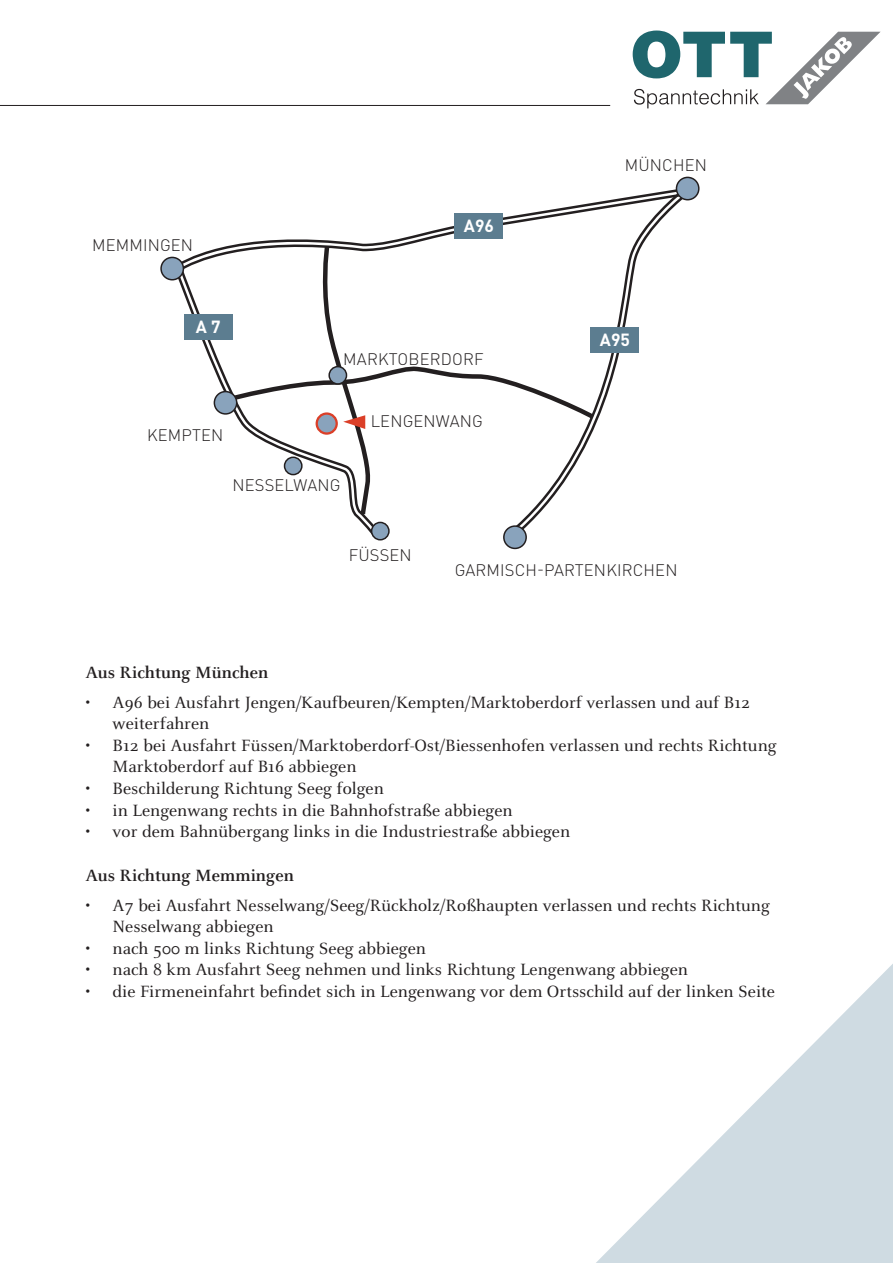
<style>
.page{position:relative;width:893px;height:1263px;background:#fff}
.page>*{position:absolute;margin:0;border:0;box-sizing:border-box;transform-origin:0 0}
.t1{font:18px/21.6px "Celeste OT";color:#231f20}
.t2{font:700 18px "Celeste OT";color:#231f20}
.t3{font:700 17.4px "DINOT";color:#fff}
.t4{font:300 16.5px "DINOT";letter-spacing:.01em;color:#231f20}
</style>
<div class="page">
<svg style="left:596px;top:964px;width:297px;height:299px"></svg>
<svg style="left:633px;top:31px;width:248px;height:77px"></svg>
<hr style="left:0;top:105px;width:610px;height:1px;background:#231f20">
<svg style="left:172px;top:213px;width:334px;height:327px"></svg>
<svg style="left:506px;top:186px;width:181px;height:348px"></svg>
<div style="left:161px;top:257px;width:22px;height:23px;background:#89a3bc;border-radius:50%"></div>
<div style="left:160px;top:257px;width:24px;height:23px;border:2px solid #231f20;border-radius:50%"></div>
<div style="left:504px;top:526px;width:22px;height:22px;background:#89a3bc;border-radius:50%"></div>
<div style="left:503px;top:525px;width:24px;height:24px;border:2px solid #231f20;border-radius:50%"></div>
<div style="left:372px;top:522px;width:17px;height:18px;background:#89a3bc;border-radius:50%"></div>
<div style="left:371px;top:522px;width:19px;height:18px;border:2px solid #231f20;border-radius:50%"></div>
<div style="left:676px;top:177px;width:23px;height:23px;background:#89a3bc;border-radius:50%"></div>
<div style="left:676px;top:177px;width:23px;height:23px;border:2px solid #231f20;border-radius:50%"></div>
<div style="left:455px;top:213px;width:48px;height:25px;background:#5c7d90"></div>
<div style="left:591px;top:327px;width:48px;height:25px;background:#5c7d90"></div>
<div style="left:184px;top:314px;width:49px;height:26px;background:#5c7d90"></div>
<div style="left:214px;top:392px;width:23px;height:22px;background:#89a3bc;border-radius:50%"></div>
<div style="left:214px;top:391px;width:23px;height:24px;border:2px solid #231f20;border-radius:50%"></div>
<svg style="left:226px;top:242px;width:373px;height:277px"></svg>
<p class="t4" style="left:92px;top:235px;width:103px">MEMMINGEN</p>
<p class="t3" style="left:464px;top:215px;width:32px">A96</p>
<p class="t4" style="left:625px;top:155px;width:84px">MÜNCHEN</p>
<p class="t3" style="left:196px;top:316px;width:26px">A 7</p>
<p class="t4" style="left:343px;top:349px;width:142px">MARKTOBERDORF</p>
<p class="t4" style="left:147px;top:425px;width:78px">KEMPTEN</p>
<p class="t4" style="left:233px;top:475px;width:109px">NESSELWANG</p>
<p class="t4" style="left:371px;top:411px;width:114px">LENGENWANG</p>
<p class="t3" style="left:600px;top:328px;width:32px">A95</p>
<p class="t4" style="left:349px;top:545px;width:64px">FÜSSEN</p>
<p class="t4" style="left:455px;top:560px;width:224px">GARMISCH-PARTENKIRCHEN</p>
<p class="t2" style="left:86px;top:661px;width:184px">Aus Richtung München</p>
<p class="t1" style="left:113px;top:691px;width:639px;text-indent:-27px">• A96 bei Ausfahrt Jengen/Kaufbeuren/Kempten/Marktoberdorf verlassen und auf B12 weiterfahren</p>
<p class="t1" style="left:113px;top:734px;width:666px;text-indent:-27px">• B12 bei Ausfahrt Füssen/Marktoberdorf-Ost/Biessenhofen verlassen und rechts Richtung<br>Marktoberdorf auf B16 abbiegen</p>
<p class="t1" style="left:86px;top:777px;width:300px">• Beschilderung Richtung Seeg folgen</p>
<p class="t1" style="left:86px;top:799px;width:428px">• in Lengenwang rechts in die Bahnhofstraße abbiegen</p>
<p class="t1" style="left:86px;top:821px;width:486px">• vor dem Bahnübergang links in die Industriestraße abbiegen</p>
<p class="t2" style="left:86px;top:864px;width:210px">Aus Richtung Memmingen</p>
<p class="t1" style="left:113px;top:894px;width:659px;text-indent:-27px">• A7 bei Ausfahrt Nesselwang/Seeg/Rückholz/Roßhaupten verlassen und rechts Richtung<br>Nesselwang abbiegen</p>
<p class="t1" style="left:86px;top:937px;width:342px">• nach 500 m links Richtung Seeg abbiegen</p>
<p class="t1" style="left:86px;top:959px;width:604px">• nach 8 km Ausfahrt Seeg nehmen und links Richtung Lengenwang abbiegen</p>
<p class="t1" style="left:86px;top:980px;width:691px">• die Firmeneinfahrt befindet sich in Lengenwang vor dem Ortsschild auf der linken Seite</p>
</div>
